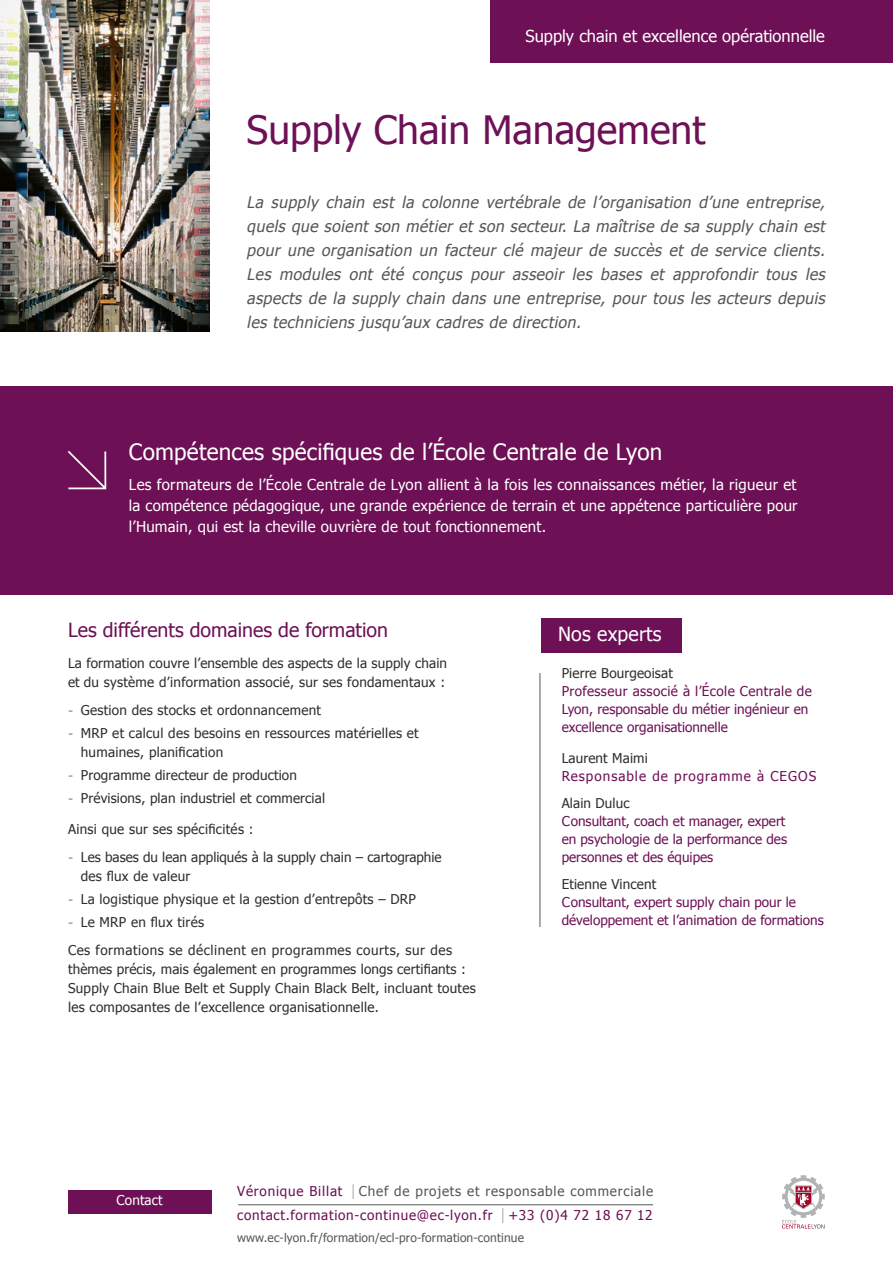
<style>
.page{position:relative;width:893px;height:1263px;background:#fff}
.page>*{position:absolute;margin:0;border:0;box-sizing:border-box;transform-origin:0 0}
.t1{font:39px "Tahoma";color:#6d1055}
.t2{font:22.5px "Tahoma";letter-spacing:.01em;color:#fff}
.t3{font:19.5px "Tahoma";color:#6d1055}
.t4{font:19.5px "Tahoma";letter-spacing:.01em;color:#fff}
.t5{font:16.5px "Tahoma";color:#fff}
.t6{font:italic 16.05px/24px "Tahoma";color:#555756;text-align:justify}
.t7{font:15px/21px "Tahoma";letter-spacing:.015em;color:#fff;text-align:justify}
.t8{font:13.5px/23px "Tahoma";letter-spacing:.02em;color:#2e2f2d}
.t9{font:13.5px/18px "Tahoma";color:#6d1055}
.t10{font:13.5px/28.2px "Tahoma";color:#2e2f2d}
.t11{font:13.5px "Tahoma";letter-spacing:.055em;color:#6d1055}
.t12{font:13.5px "Tahoma";letter-spacing:.06em;color:#555756}
.t13{font:13.5px "Tahoma";letter-spacing:.075em;color:#6d1055}
.t14{font:13.5px "Tahoma";letter-spacing:.01em;color:#fff}
.t15{font:12px "Tahoma";letter-spacing:.01em;color:#555756}
.s1{font-family:"Montserrat";font-weight:500;font-size:14.1px;color:#878988}
.s2{color:#6d1055}
.s3{font-family:"Montserrat";font-weight:500;font-size:21px;color:#000}
</style>
<div class="page">
<div style="left:490px;top:0;width:403px;height:62px;background:#6d1055"></div>
<div style="left:541px;top:619px;width:140px;height:34px;background:#6d1055"></div>
<hr style="left:540px;top:673px;width:1px;height:254px;background:#555756">
<img style="left:0;top:0;width:210px;height:332px">
<div style="left:0;top:386px;width:893px;height:208px;background:#6d1055"></div>
<svg style="left:68px;top:451px;width:39px;height:39px"></svg>
<hr style="left:238px;top:1204px;width:415px;height:1px;background:#555756">
<div style="left:68px;top:1190px;width:143px;height:23px;background:#6d1055"></div>
<svg style="left:782px;top:1175px;width:43px;height:53px"></svg>
<p class="t5" style="left:526px;top:25px;width:301px">Supply chain et excellence opérationnelle</p>
<h1 class="t1" style="left:247px;top:104px;width:460px">Supply Chain Management</h1>
<p class="t6" style="left:247px;top:190px;width:584px">La supply chain est la colonne vertébrale de l’organisation d’une entreprise, quels que soient son métier et son secteur. La maîtrise de sa supply chain est pour une organisation un facteur clé majeur de succès et de service clients.<br>Les modules ont été conçus pour asseoir les bases et approfondir tous les aspects de la supply chain dans une entreprise, pour tous les acteurs depuis les techniciens jusqu’aux cadres de direction.</p>
<h2 class="t2" style="left:129px;top:437px;width:535px">Compétences spécifiques de l’École Centrale de Lyon</h2>
<p class="t7" style="left:129px;top:473px;width:670px">Les formateurs de l’École Centrale de Lyon allient à la fois les connaissances métier, la rigueur et la compétence pédagogique, une grande expérience de terrain et une appétence particulière pour l’Humain, qui est la cheville ouvrière de tout fonctionnement.</p>
<h3 class="t3" style="left:68px;top:617px;width:321px">Les différents domaines de formation</h3>
<h3 class="t4" style="left:558px;top:621px;width:105px">Nos experts</h3>
<p class="t8" style="left:68px;top:653px;width:381px;line-height:18.8px">La formation couvre l’ensemble des aspects de la supply chain et du système d’information associé, sur ses fondamentaux :</p>
<p class="t8" style="left:68px;top:698px;width:352px"><span class="s1">‐</span> Gestion des stocks et ordonnancement<br><span class="s1">‐</span> MRP et calcul des besoins en ressources matérielles et</p>
<p class="t8" style="left:68px;top:740px;width:259px;text-indent:13px">humaines, planification<br><span class="s1">‐</span> Programme directeur de production<br><span class="s1">‐</span> Prévisions, plan industriel et commercial</p>
<p class="t10" style="left:68px;top:814px;width:375px">Ainsi que sur ses spécificités :<br><span class="s1">‐</span> Les bases du lean appliqués à la supply chain – cartographie</p>
<p class="t8" style="left:68px;top:864px;width:349px;text-indent:13px">des flux de valeur<br><span class="s1">‐</span> La logistique physique et la gestion d’entrepôts – DRP <span class="s1">‐</span> Le MRP en flux tirés</p>
<p class="t8" style="left:68px;top:940px;width:409px;line-height:18.8px">Ces formations se déclinent en programmes courts, sur des thèmes précis, mais également en programmes longs certifiants :<br>Supply Chain Blue Belt et Supply Chain Black Belt, incluant toutes les composantes de l’excellence organisationnelle.</p>
<p class="t8" style="left:562px;top:661px;width:113px">Pierre Bourgeoisat</p>
<p class="t9" style="left:562px;top:681px;width:252px">Professeur associé à l’École Centrale de<br>Lyon, responsable du métier ingénieur en excellence organisationnelle</p>
<p class="t8" style="left:562px;top:746px;width:88px">Laurent Maimi</p>
<p class="t13" style="left:562px;top:767px;width:256px">Responsable de programme à CEGOS</p>
<p class="t8" style="left:562px;top:791px;width:69px">Alain Duluc</p>
<p class="t9" style="left:562px;top:812px;width:227px">Consultant, coach et manager, expert en psychologie de la performance des personnes et des équipes</p>
<p class="t8" style="left:562px;top:872px;width:96px">Etienne Vincent</p>
<p class="t9" style="left:562px;top:893px;width:264px">Consultant, expert supply chain pour le développement et l’animation de formations</p>
<p class="t14" style="left:117px;top:1191px;width:48px">Contact</p>
<p class="t12" style="left:237px;top:1182px;width:418px"><span class="s2">Véronique Billat</span> <span class="s3">I</span> Chef de projets et responsable commerciale</p>
<p class="t11" style="left:237px;top:1206px;width:417px">contact.formation-continue@ec-lyon.fr <span class="s3">I</span> +33 (0)4 72 18 67 12</p>
<p class="t15" style="left:237px;top:1229px;width:288px">www.ec-lyon.fr/formation/ecl-pro-formation-continue</p>
</div>
